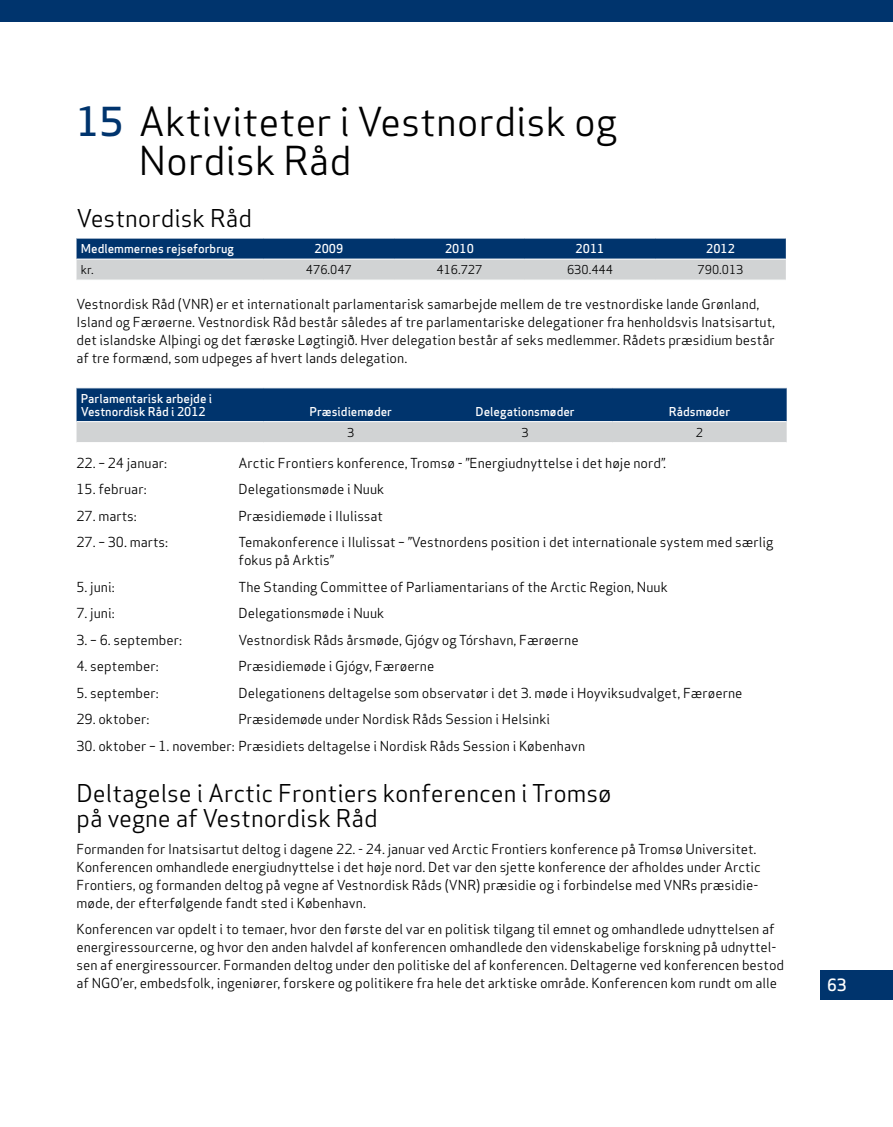
<style>
.page{position:relative;width:893px;height:1127px;background:#fff}
.page>*{position:absolute;margin:0;border:0;box-sizing:border-box;transform-origin:0 0}
.t1{font:39px/39px "Apex Sans";color:#000}
.t2{font:24px/25.5px "Apex Sans";color:#000}
.t3{font:500 16.5px "Apex Sans";color:#fff}
.t4{font:13.5px/18px "Apex Sans";color:#000}
.t5{font:500 12px/12.8px "Apex Sans";color:#fff}
.t6{font:12px "Apex Sans";color:#000}
.s1{font-weight:500;color:#00346d}
</style>
<div class="page">
<div style="left:0;top:0;width:893px;height:21px;background:#00346d"></div>
<div style="left:821px;top:969px;width:72px;height:30px;background:#00346d"></div>
<svg style="left:77px;top:239px;width:709px;height:41px;background:#6b86a2"></svg>
<hr style="left:77px;top:259px;width:187px;height:1px;background:#fff">
<hr style="left:264px;top:259px;width:130px;height:1px;background:#fff">
<hr style="left:394px;top:259px;width:131px;height:1px;background:#fff">
<hr style="left:525px;top:259px;width:130px;height:1px;background:#fff">
<hr style="left:655px;top:259px;width:131px;height:1px;background:#fff">
<svg style="left:77px;top:388px;width:710px;height:54px;background:#507195"></svg>
<hr style="left:77px;top:421px;width:187px;height:1px;background:#fff">
<hr style="left:264px;top:421px;width:174px;height:1px;background:#fff">
<hr style="left:438px;top:421px;width:174px;height:1px;background:#fff">
<hr style="left:612px;top:421px;width:175px;height:1px;background:#fff">
<h1 class="t1" style="left:139px;top:98px;width:480px;text-indent:-62px"><span class="s1">15</span> Aktiviteter i Vestnordisk og<br>Nordisk Råd</h1>
<h2 class="t2" style="left:77px;top:204px;width:177px">Vestnordisk Råd</h2>
<p class="t5" style="left:81px;top:241px;width:155px">Medlemmernes rejseforbrug</p>
<p class="t5" style="left:314px;top:241px;width:30px">2009</p>
<p class="t5" style="left:445px;top:241px;width:30px">2010</p>
<p class="t5" style="left:576px;top:241px;width:30px">2011</p>
<p class="t5" style="left:706px;top:241px;width:30px">2012</p>
<p class="t6" style="left:81px;top:260px;width:14px">kr.</p>
<p class="t6" style="left:306px;top:260px;width:47px">476.047</p>
<p class="t6" style="left:437px;top:260px;width:47px">416.727</p>
<p class="t6" style="left:567px;top:260px;width:47px">630.444</p>
<p class="t6" style="left:698px;top:260px;width:47px">790.013</p>
<p class="t4" style="left:77px;top:294px;width:700px">Vestnordisk Råd (VNR) er et internationalt parlamentarisk samarbejde mellem de tre vestnordiske lande Grønland, Island og Færøerne. Vestnordisk Råd består således af tre parlamentariske delegationer fra henholdsvis Inatsisartut, det islandske Alþingi og det færøske Løgtingið. Hver delegation består af seks medlemmer. Rådets præsidium består af tre formænd, som udpeges af hvert lands delegation.</p>
<p class="t5" style="left:81px;top:390px;width:133px">Parlamentarisk arbejde i<br>Vestnordisk Råd i 2012</p>
<p class="t5" style="left:310px;top:403px;width:84px">Præsidiemøder</p>
<p class="t5" style="left:476px;top:403px;width:101px">Delegationsmøder</p>
<p class="t5" style="left:669px;top:403px;width:63px">Rådsmøder</p>
<p class="t6" style="left:347px;top:422px;width:9px">3</p>
<p class="t6" style="left:522px;top:422px;width:9px">3</p>
<p class="t6" style="left:696px;top:422px;width:9px">2</p>
<p class="t4" style="left:77px;top:452px;width:119px">22. – 24 januar: A</p>
<p class="t4" style="left:248px;top:452px;width:420px">rctic Frontiers konference, Tromsø - ”Energiudnyttelse i det høje nord”.</p>
<p class="t4" style="left:77px;top:479px;width:72px">15. februar:</p>
<p class="t4" style="left:239px;top:479px;width:147px">Delegationsmøde i Nuuk</p>
<p class="t4" style="left:77px;top:505px;width:62px">27. marts:</p>
<p class="t4" style="left:239px;top:505px;width:146px">Præsidiemøde i Ilulissat</p>
<p class="t4" style="left:77px;top:532px;width:119px">27. – 30. marts: T</p>
<p class="t4" style="left:239px;top:532px;width:536px;text-indent:7px">emakonference i Ilulissat – ”Vestnordens position i det internationale system med særlig fokus på Arktis”</p>
<p class="t4" style="left:77px;top:576px;width:72px">5. juni: T</p>
<p class="t4" style="left:246px;top:576px;width:423px">he Standing Committee of Parliamentarians of the Arctic Region, N uuk</p>
<p class="t4" style="left:77px;top:603px;width:40px">7. juni:</p>
<p class="t4" style="left:239px;top:603px;width:147px">Delegationsmøde i Nuuk</p>
<p class="t4" style="left:77px;top:629px;width:107px">3. – 6. september:</p>
<p class="t4" style="left:239px;top:629px;width:342px">Vestnordisk Råds årsmøde, Gjógv og Tórshavn, Færøerne</p>
<p class="t4" style="left:77px;top:656px;width:84px">4. september:</p>
<p class="t4" style="left:239px;top:656px;width:197px">Præsidiemøde i Gjógv, Færøerne</p>
<p class="t4" style="left:77px;top:682px;width:84px">5. september:</p>
<p class="t4" style="left:239px;top:682px;width:505px">Delegationens deltagelse som observatør i det 3. møde i Hoyviksudvalget, Færøerne</p>
<p class="t4" style="left:77px;top:709px;width:74px">29. oktober:</p>
<p class="t4" style="left:239px;top:709px;width:313px">Præsidemøde under Nordisk Råds Session i Helsinki</p>
<p class="t4" style="left:77px;top:735px;width:510px">30. oktober – 1. november: Præsidiets deltagelse i Nordisk Råds Session i København</p>
<h2 class="t2" style="left:77px;top:778px;width:537px">Deltagelse i Arctic Frontiers konferencen i Tromsø på vegne af Vestnordisk Råd</h2>
<p class="t4" style="left:77px;top:838px;width:686px">Formanden for Inatsisartut deltog i dagene 22. - 24. januar ved Arctic Frontiers konference på Tromsø U niversitet.<br>Konferencen omhandlede energiudnyttelse i det høje nord. Det var den sjette konference der afholdes under Arctic Frontiers, og formanden deltog på vegne af Vestnordisk Råds (VNR) præsidie og i forbindelse med VNRs præsidie&shy;møde, der efterfølgende fandt sted i København.</p>
<p class="t4" style="left:77px;top:919px;width:709px">Konferencen var opdelt i to temaer, hvor den første del var en politisk tilgang til emnet og omhandlede udnyttelsen af energiressourcerne, og hvor den anden halvdel af konferencen omhandlede den videnskabelige forskning på udnyttel&shy;sen af energiressourcer. Formanden deltog under den politiske del af konferencen. Deltagerne ved konferencen bestod af NGO’er, embedsfolk, ingeniører, forskere og politikere fra hele det arktiske område. Konferencen kom rundt om alle</p>
<p class="t3" style="left:827px;top:970px;width:21px">63</p>
</div>
